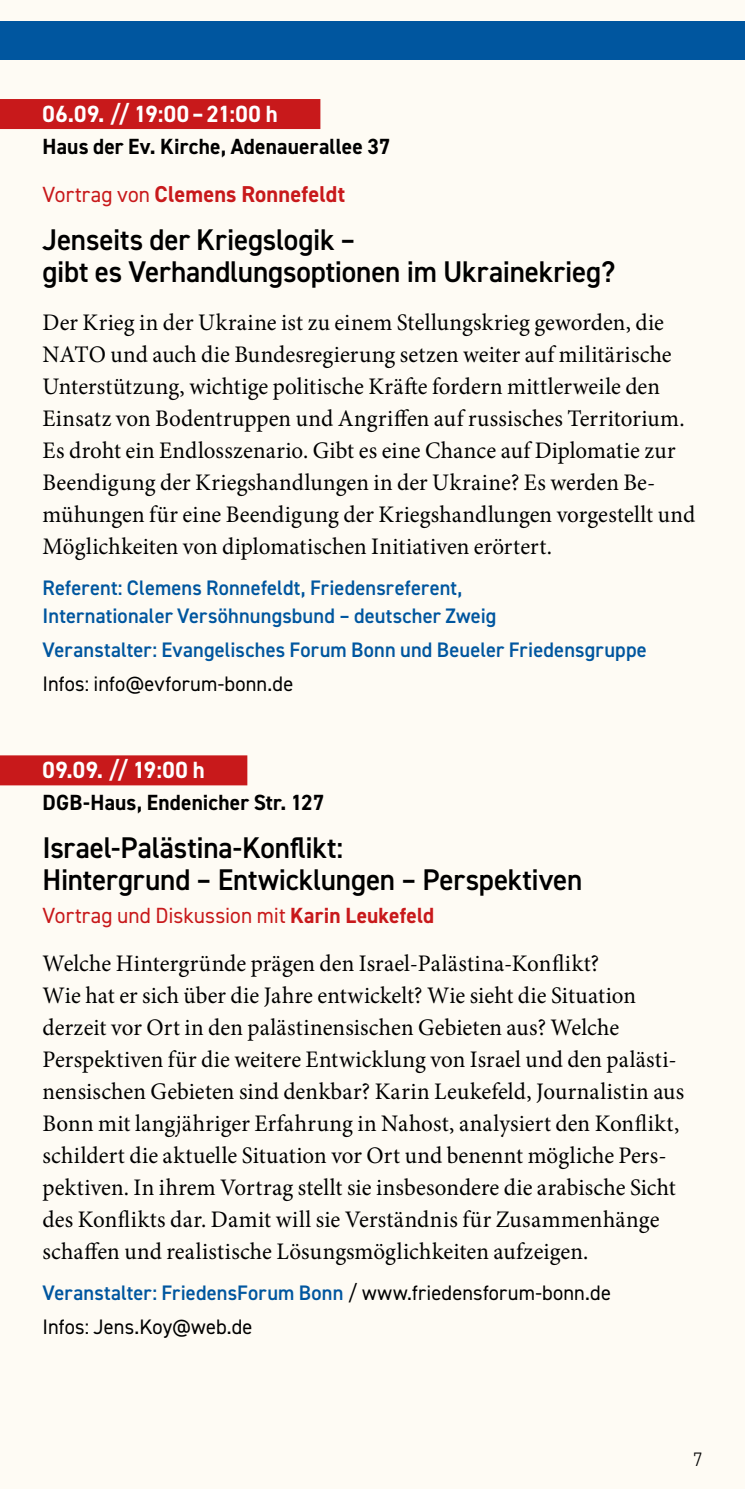
<style>
.page{position:relative;width:745px;height:1489px;background:#fff}
.page>*{position:absolute;margin:0;border:0;box-sizing:border-box;transform-origin:0 0}
.u1{font:600 30px/32px "DIN2014";letter-spacing:-.005em;color:#000}
.txt{font:23.75px/32px "Minion Pro";letter-spacing:.005em;color:#000}
.ZeitTermin{font:700 23.5px "DIN2014";letter-spacing:.02em;color:#fff}
.u2{font:700 23px "DIN2014";letter-spacing:.005em;color:#c8191b}
.ortTermin{font:700 22px "DIN2014";letter-spacing:.01em;color:#000}
.u1-2{font:22px "DIN2014";letter-spacing:.005em;color:#c8191b}
.veranstalter_01{font:600 21px/27px "DIN2014";letter-spacing:.01em;color:#00569f}
.veranstalter_01-2{font:21px "DIN2014";letter-spacing:.005em;color:#000}
.t1{font:300 19.5px "DIN2014";color:#000}
.s1{font-weight:400;font-size:22px}
.s2{font-weight:700}
.s3{font-weight:400;color:#000}
</style>
<div class="page">
<div style="left:0;top:0;width:744px;height:1488px;background:#fefbf4"></div>
<div style="left:0;top:21px;width:744px;height:39px;background:#00569f"></div>
<div style="left:0;top:99px;width:320px;height:30px;background:#c8191b"></div>
<div style="left:0;top:755px;width:247px;height:30px;background:#c8191b"></div>
<p class="ZeitTermin" style="left:43px;top:98px;width:236px">06.09. // 19:00–21:00 h</p>
<p class="ortTermin" style="left:43px;top:132px;width:349px">Haus der Ev. Kirche, Adenauerallee 37</p>
<p class="u2" style="left:43px;top:179px;width:304px"><span class="s1">Vortrag von</span> Clemens Ronnefeldt</p>
<p class="u1" style="left:43px;top:223px;width:573px">Jenseits der Kriegslogik –<br>gibt es Verhandlungsoptionen im Ukrainekrieg?</p>
<p class="txt" style="left:43px;top:307px;width:653px">Der Krieg in der Ukraine ist zu einem Stellungskrieg geworden, die NATO und auch die Bundesregierung setzen weiter auf militärische Unterstützung, wichtige politische Kräfte fordern mittlerweile den Einsatz von Bodentruppen und Angriffen auf russisches Territorium.<br>Es droht ein Endlosszenario. Gibt es eine Chance auf Diplomatie zur Beendigung der Kriegshandlungen in der Ukraine? Es werden Be&shy;mühungen für eine Beendigung der Kriegshandlungen vorgestellt und Möglichkeiten von diplomatischen Initiativen erörtert.</p>
<p class="veranstalter_01" style="left:43px;top:574px;width:455px">Referent: Clemens Ronnefeldt, Friedensreferent,<br>Internationaler Versöhnungsbund – deutscher Zweig</p>
<p class="veranstalter_01" style="left:43px;top:635px;width:605px">Veranstalter: Evangelisches Forum Bonn und Beueler Friedensgruppe</p>
<p class="veranstalter_01-2" style="left:43px;top:670px;width:252px">Infos: info@evforum-bonn.de</p>
<p class="ZeitTermin" style="left:43px;top:754px;width:164px">09.09. // 19:00 h</p>
<p class="ortTermin" style="left:43px;top:788px;width:283px">DGB-Haus, Endenicher Str. 127</p>
<p class="u1" style="left:43px;top:831px;width:541px">Israel-Palästina-Konflikt:<br>Hintergrund – Entwicklungen – Perspektiven</p>
<p class="u1-2" style="left:43px;top:901px;width:393px">Vortrag und Diskussion mit <span class="s2">Karin Leukefeld</span></p>
<p class="txt" style="left:43px;top:947px;width:643px">Welche Hintergründe prägen den Israel-Palästina-Konflikt?<br>Wie hat er sich über die Jahre entwickelt? Wie sieht die Situation derzeit vor Ort in den palästinensischen Gebieten aus? Welche Perspektiven für die weitere Entwicklung von Israel und den palästi&shy;nensischen Gebieten sind denkbar? Karin Leukefeld, Journalistin aus Bonn mit langjähriger Erfahrung in Nahost, analysiert den Konflikt, schildert die aktuelle Situation vor Ort und benennt mögliche Pers&shy;pektiven. In ihrem Vortrag stellt sie insbesondere die arabische Sicht des Konflikts dar. Damit will sie Verständnis für Zusammenhänge schaffen und realistische Lösungsmöglichkeiten aufzeigen.</p>
<p class="veranstalter_01" style="left:43px;top:1278px;width:569px">Veranstalter: FriedensForum Bonn <span class="s3">/ www.friedensforum-bonn.de</span></p>
<p class="veranstalter_01-2" style="left:43px;top:1313px;width:211px">Infos: Jens.Koy@web.de</p>
<p class="t1" style="left:692px;top:1447px;width:11px">7</p>
</div>
